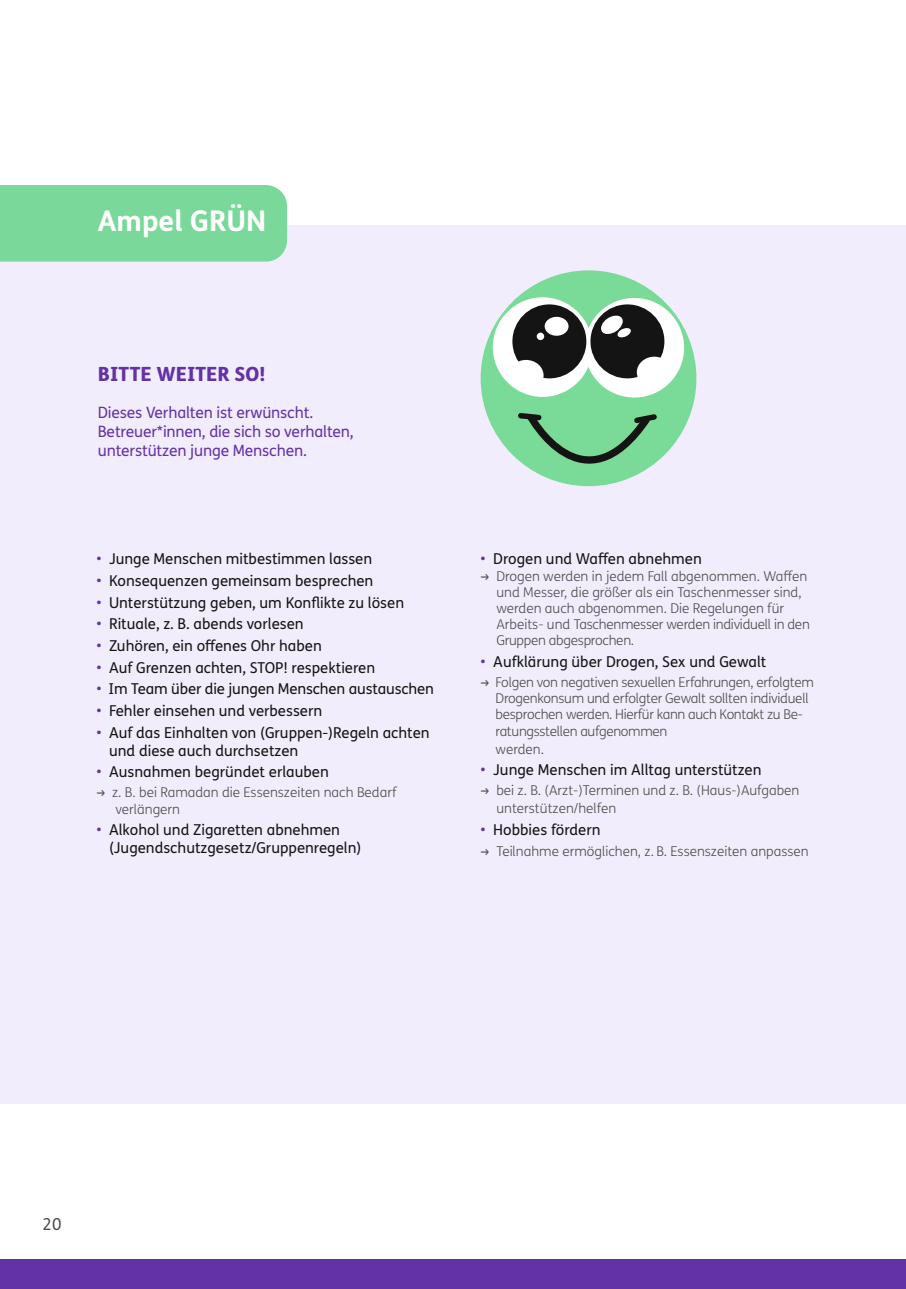
<style>
.page{position:relative;width:906px;height:1289px;background:#fff}
.page>*{position:absolute;margin:0;border:0;box-sizing:border-box;transform-origin:0 0}
.t1{font:700 28.5px "FS Me Pro";color:#fff}
.t2{font:800 19.5px "FS Me Pro";color:#6432a7}
.t3{font:16.5px "FS Me Pro";color:#4d4d4c}
.t4{font:15.6px/18.8px "FS Me Pro";letter-spacing:-.01em;color:#6432a7}
.t5{font:15px/18px "FS Me Pro";color:#131413}
.t6{font:300 13.5px/16.2px "FS Me Pro";letter-spacing:-.01em;color:#4d4d4c}
.s1{color:#6432a7}
.s2{font-weight:400}
</style>
<div class="page">
<div style="left:0;top:1259px;width:906px;height:29px;background:#6432a7"></div>
<div style="left:0;top:225px;width:906px;height:878px;background:#f1edfc"></div>
<div style="left:0;top:185px;width:287px;height:76px;background:#7ad99a"></div>
<div style="left:480px;top:270px;width:216px;height:216px;background:#7ada98;border-radius:50%"></div>
<div style="left:584px;top:298px;width:100px;height:99px;background:#fff;border-radius:50%"></div>
<div style="left:493px;top:297px;width:99px;height:100px;background:#fff;border-radius:50%"></div>
<div style="left:512px;top:304px;width:74px;height:74px;background:#131413;border-radius:50%"></div>
<div style="left:508px;top:360px;width:35px;height:31px;background:#fff;border-radius:50%"></div>
<div style="left:544px;top:317px;width:24px;height:19px;background:#fff;border-radius:50%"></div>
<div style="left:537px;top:332px;width:7px;height:8px;background:#fff;border-radius:50%"></div>
<div style="left:590px;top:304px;width:74px;height:74px;background:#131413;border-radius:50%"></div>
<div style="left:637px;top:356px;width:35px;height:32px;background:#fff;border-radius:50%"></div>
<svg style="left:599px;top:315px;width:32px;height:23px"></svg>
<svg style="left:515px;top:413px;width:145px;height:74px"></svg>
<h1 class="t1" style="left:98px;top:199px;width:170px">Ampel GRÜN</h1>
<h2 class="t2" style="left:98px;top:358px;width:169px">BITTE WEITER SO!</h2>
<p class="t4" style="left:98px;top:403px;width:257px">Dieses Verhalten ist erwünscht.<br>Betreuer*innen, die sich so verhalten, unterstützen junge Menschen.</p>
<p class="t5" style="left:96px;top:549px;width:277px"><span class="s1">•</span> Junge Menschen mitbestimmen lassen</p>
<p class="t5" style="left:96px;top:571px;width:278px"><span class="s1">•</span> Konsequenzen gemeinsam besprechen</p>
<p class="t5" style="left:96px;top:593px;width:309px"><span class="s1">•</span> Unterstützung geben, um Konflikte zu lösen</p>
<p class="t5" style="left:96px;top:614px;width:209px"><span class="s1">•</span> Rituale, z. B. abends vorlesen</p>
<p class="t5" style="left:96px;top:636px;width:227px"><span class="s1">•</span> Zuhören, ein offenes Ohr haben</p>
<p class="t5" style="left:96px;top:658px;width:280px"><span class="s1">•</span> Auf Grenzen achten, STOP! respektieren</p>
<p class="t5" style="left:96px;top:679px;width:339px"><span class="s1">•</span> Im Team über die jungen Menschen austauschen</p>
<p class="t5" style="left:96px;top:701px;width:227px"><span class="s1">•</span> Fehler einsehen und verbessern</p>
<p class="t5" style="left:109px;top:723px;width:322px;text-indent:-13px"><span class="s1">•</span> Auf das Einhalten von (Gruppen-)Regeln achten und diese auch durchsetzen</p>
<p class="t5" style="left:96px;top:762px;width:234px"><span class="s1">•</span> Ausnahmen begründet erlauben</p>
<p class="t6" style="left:115px;top:784px;width:282px;text-indent:-19px"><span class="s2">→</span> z. B. bei Ramadan die Essenszeiten nach Bedarf verlängern</p>
<p class="t5" style="left:109px;top:820px;width:254px;text-indent:-13px"><span class="s1">•</span> Alkohol und Zigaretten abnehmen (Jugendschutzgesetz/Gruppenregeln)</p>
<p class="t5" style="left:480px;top:549px;width:223px"><span class="s1">•</span> Drogen und Waffen abnehmen</p>
<p class="t6" style="left:496px;top:567px;width:315px;text-indent:-16px"><span class="s2">→</span> Drogen werden in jedem Fall abgenommen. Waffen und Messer, die größer als ein Taschenmesser sind, werden auch abgenommen. Die Regelungen für Arbeits- und Taschenmesser werden individuell in den Gruppen abgesprochen.</p>
<p class="t5" style="left:480px;top:652px;width:287px"><span class="s1">•</span> Aufklärung über Drogen, Sex und Gewalt</p>
<p class="t6" style="left:495px;top:673px;width:320px;text-indent:-15px"><span class="s2">→</span> Folgen von negativen sexuellen Erfahrungen, erfolgtem Drogenkonsum und erfolgter Gewalt sollten individuell besprochen werden. Hierfür kann auch Kontakt zu Be&shy;ratungsstellen aufgenommen</p>
<p class="t6" style="left:495px;top:740px;width:50px">werden.</p>
<p class="t5" style="left:480px;top:760px;width:282px"><span class="s1">•</span> Junge Menschen im Alltag unterstützen</p>
<p class="t6" style="left:496px;top:781px;width:304px;line-height:18px;text-indent:-16px"><span class="s2">→</span> bei z. B. (Arzt-)Terminen und z. B. (Haus-)Aufgaben unterstützen/helfen</p>
<p class="t5" style="left:480px;top:820px;width:121px"><span class="s1">•</span> Hobbies fördern</p>
<p class="t6" style="left:480px;top:843px;width:329px"><span class="s2">→</span> Teilnahme ermöglichen, z. B. Essenszeiten anpassen</p>
<p class="t3" style="left:43px;top:1213px;width:20px">20</p>
</div>
